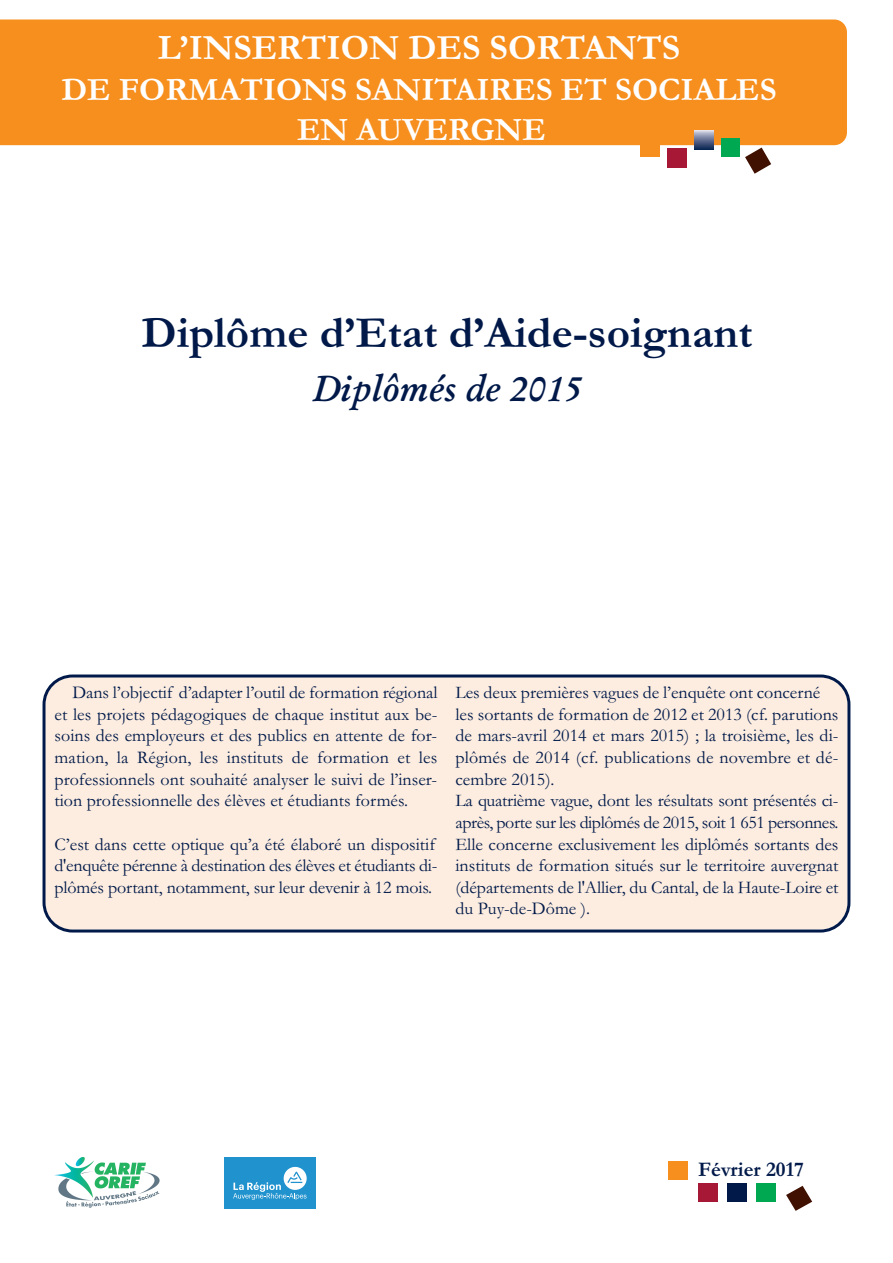
<style>
.page{position:relative;width:893px;height:1263px;background:#fff}
.page>*{position:absolute;margin:0;border:0;box-sizing:border-box;transform-origin:0 0}
.t1{font:700 45px "Garamond";color:#001949}
.t2{font:700 36px "Garamond";color:#fff}
.t3{font:italic 600 36px "Garamond";color:#001949}
.t4{font:700 33px/39.6px "Garamond";color:#fff;text-align:center}
.t5{font:700 21px "Garamond";color:#001949}
.t6{font:18px/21.6px "Garamond";color:#001949}
</style>
<div class="page">
<div style="left:0;top:20px;width:847px;height:125px;background:#f68f1e"></div>
<div style="left:43px;top:674px;width:807px;height:258px;background:#fdede0"></div>
<img style="left:55px;top:1157px;width:104px;height:51px">
<svg style="left:745px;top:148px;width:26px;height:26px"></svg>
<div style="left:721px;top:138px;width:19px;height:18px;background:#00a851"></div>
<svg style="left:694px;top:130px;width:19px;height:19px"></svg>
<div style="left:667px;top:148px;width:19px;height:19px;background:#a61836"></div>
<div style="left:640px;top:138px;width:19px;height:19px;background:#f68f1e"></div>
<svg style="left:786px;top:1186px;width:26px;height:25px"></svg>
<div style="left:756px;top:1183px;width:19px;height:19px;background:#00a851"></div>
<div style="left:728px;top:1183px;width:19px;height:19px;background:#001949"></div>
<div style="left:698px;top:1183px;width:20px;height:19px;background:#a61836"></div>
<div style="left:669px;top:1161px;width:19px;height:19px;background:#f68f1e"></div>
<div style="left:224px;top:1158px;width:92px;height:51px;background:#2092ce"></div>
<svg style="left:233px;top:1167px;width:74px;height:33px"></svg>
<h2 class="t2" style="left:158px;top:25px;width:524px">L’INSERTION DES SORTANTS</h2>
<h3 class="t4" style="left:62px;top:69px;width:716px">DE FORMATIONS SANITAIRES ET SOCIALES<br>EN AUVERGNE</h3>
<h1 class="t1" style="left:142px;top:305px;width:612px">Diplôme d’Etat d’Aide-soignant</h1>
<h2 class="t3" style="left:313px;top:367px;width:270px">Diplômés de 2015</h2>
<p class="t6" style="left:55px;top:681px;width:384px;text-align:justify;text-indent:18px">Dans l’objectif d’adapter l’outil de formation régional et les projets pédagogiques de chaque institut aux be&shy;soins des employeurs et des publics en attente de for&shy;mation, la Région, les instituts de formation et les professionnels ont souhaité analyser le suivi de l’inser&shy;tion professionnelle des élèves et étudiants formés.</p>
<p class="t6" style="left:55px;top:832px;width:384px">C’est dans cette optique qu’a été élaboré un dispositif d'enquête pérenne à destination des élèves et étudiants di&shy;plômés portant, notamment, sur leur devenir à 12 mois.</p>
<p class="t6" style="left:455px;top:681px;width:384px">Les deux premières vagues de l’enquête ont concerné les sortants de formation de 2012 et 2013 (cf. parutions de mars-avril 2014 et mars 2015) ; la troisième, les di&shy;plômés de 2014 (cf. publications de novembre et dé&shy;cembre 2015).<br>La quatrième vague, dont les résultats sont présentés ci&shy;après, porte sur les diplômés de 2015, soit 1 651 personnes.<br>Elle concerne exclusivement les diplômés sortants des instituts de formation situés sur le territoire auvergnat (départements de l'Allier, du Cantal, de la Haute-Loire et du Puy-de-Dôme ).</p>
<p class="t5" style="left:698px;top:1156px;width:107px">Février 2017</p>
</div>
